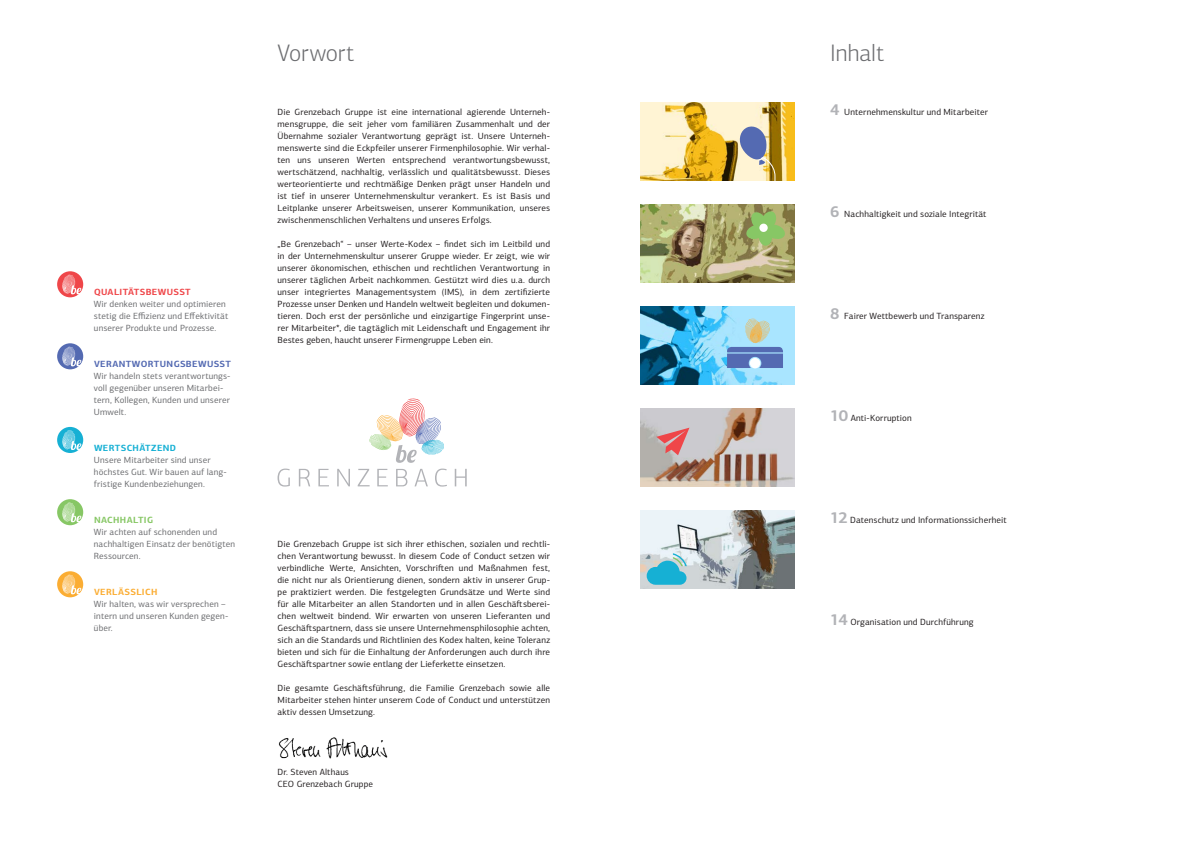
<style>
.page{position:relative;width:1191px;height:842px;background:#fff}
.page>*{position:absolute;margin:0;border:0;box-sizing:border-box;transform-origin:0 0}
.t1{font:300 24px "PF Centro Sans Pro";letter-spacing:-.005em;color:#6c6d70}
.t2{font:9px/12px "PF Centro Sans Pro";letter-spacing:.015em;color:#231f20;text-align:justify}
.t3{font:9px/12px "PF Centro Sans Pro";letter-spacing:.015em;color:#6c6d70}
.t4{font:700 9px "PF Centro Sans Pro";letter-spacing:.04em;color:#546ab2}
.t5{font:700 9px "PF Centro Sans Pro";letter-spacing:.035em;color:#ef4649}
.t6{font:700 9px "PF Centro Sans Pro";letter-spacing:.04em;color:#16b0d4}
.t7{font:700 9px "PF Centro Sans Pro";letter-spacing:.04em;color:#fbad33}
.t8{font:700 9px "PF Centro Sans Pro";letter-spacing:.04em;color:#87c765}
.s1{font-weight:700;font-size:16px;color:#b2b3b7}
</style>
<div class="page">
<img style="left:641px;top:205px;width:153px;height:78px">
<img style="left:641px;top:103px;width:153px;height:78px">
<img style="left:641px;top:306px;width:153px;height:78px">
<img style="left:641px;top:408px;width:153px;height:78px">
<img style="left:641px;top:510px;width:153px;height:78px">
<svg style="left:738px;top:125px;width:37px;height:56px;background:#b4afa3"></svg>
<div style="left:758px;top:226px;width:14px;height:20px;background:#87c765;border-radius:50%"></div>
<svg style="left:745px;top:210px;width:41px;height:30px"></svg>
<div style="left:759px;top:224px;width:8px;height:8px;background:#fff;border-radius:50%"></div>
<svg style="left:646px;top:553px;width:41px;height:32px"></svg>
<svg style="left:656px;top:428px;width:33px;height:27px"></svg>
<svg style="left:727px;top:319px;width:56px;height:49px;background:#93b4d1"></svg>
<img style="left:278px;top:737px;width:110px;height:22px">
<svg style="left:277px;top:469px;width:190px;height:18px"></svg>
<svg style="left:369px;top:398px;width:75px;height:65px"></svg>
<svg style="left:57px;top:271px;width:26px;height:26px"></svg>
<svg style="left:62px;top:275px;width:19px;height:19px"></svg>
<svg style="left:57px;top:343px;width:26px;height:26px"></svg>
<svg style="left:62px;top:347px;width:19px;height:19px"></svg>
<div style="left:57px;top:427px;width:26px;height:26px;background:#16b0d4;border-radius:50%"></div>
<svg style="left:62px;top:430px;width:19px;height:20px"></svg>
<svg style="left:57px;top:499px;width:26px;height:26px"></svg>
<svg style="left:62px;top:503px;width:19px;height:19px"></svg>
<svg style="left:57px;top:571px;width:26px;height:26px"></svg>
<svg style="left:62px;top:575px;width:19px;height:19px"></svg>
<p class="t5" style="left:94px;top:286px;width:98px">QUALITÄTSBEWUSST</p>
<p class="t3" style="left:94px;top:297px;width:136px">Wir denken weiter und optimieren stetig die Effizienz und Effektivität unserer Produkte und Prozesse.</p>
<p class="t4" style="left:94px;top:358px;width:138px">VERANTWORTUNGSBEWUSST</p>
<p class="t3" style="left:94px;top:369px;width:138px">Wir handeln stets verantwortungs&shy;voll gegenüber unseren Mitarbei&shy;tern, Kollegen, Kunden und unserer<br>Umwelt.</p>
<p class="t6" style="left:94px;top:442px;width:84px">WERTSCHÄTZEND</p>
<p class="t3" style="left:94px;top:453px;width:134px">Unsere Mitarbeiter sind unser höchstes Gut. Wir bauen auf lang&shy;fristige Kundenbeziehungen.</p>
<p class="t8" style="left:94px;top:514px;width:60px">NACHHALTIG</p>
<p class="t3" style="left:94px;top:525px;width:143px">Wir achten auf schonenden und nachhaltigen Einsatz der benötigten<br>Ressourcen.</p>
<p class="t7" style="left:94px;top:586px;width:65px">VERLÄSSLICH</p>
<p class="t3" style="left:94px;top:597px;width:136px">Wir halten, was wir versprechen – intern und unseren Kunden gegen&shy;über.</p>
<h1 class="t1" style="left:277px;top:39px;width:78px">Vorwort</h1>
<h1 class="t1" style="left:830px;top:39px;width:55px">Inhalt</h1>
<p class="t2" style="left:277px;top:105px;width:274px">Die Grenzebach Gruppe ist eine international agierende Unterneh&shy;mensgruppe, die seit jeher vom familiären Zusammenhalt und der Übernahme sozialer Verantwortung geprägt ist. Unsere Unterneh&shy;menswerte sind die Eckpfeiler unserer Firmenphilosophie. Wir verhal&shy;ten uns unseren Werten entsprechend verantwortungsbewusst, wertschätzend, nachhaltig, verlässlich und qualitätsbewusst. Dieses werteorientierte und rechtmäßige Denken prägt unser Handeln und ist tief in unserer Unternehmenskultur verankert. Es ist Basis und Leitplanke unserer Arbeitsweisen, unserer Kommunikation, unseres zwischenmenschlichen Verhaltens und unseres Erfolgs.</p>
<p class="t2" style="left:277px;top:237px;width:274px">„Be Grenzebach“ – unser Werte-Kodex – findet sich im Leitbild und in der Unternehmenskultur unserer Gruppe wieder. Er zeigt, wie wir unserer ökonomischen, ethischen und rechtlichen Verantwortung in unserer täglichen Arbeit nachkommen. Gestützt wird dies u.a. durch unser integriertes Managementsystem (IMS), in dem zertifizierte Prozesse unser Denken und Handeln weltweit begleiten und dokumen&shy;tieren. Doch erst der persönliche und einzigartige Fingerprint unse&shy;rer Mitarbeiter*, die tagtäglich mit Leidenschaft und Engagement ihr Bestes geben, haucht unserer Firmengruppe Leben ein.</p>
<p class="t2" style="left:277px;top:537px;width:274px">Die Grenzebach Gruppe ist sich ihrer ethischen, sozialen und rechtli&shy;chen Verantwortung bewusst. In diesem Code of Conduct setzen wir verbindliche Werte, Ansichten, Vorschriften und Maßnahmen fest, die nicht nur als Orientierung dienen, sondern aktiv in unserer Grup&shy;pe praktiziert werden. Die festgelegten Grundsätze und Werte sind für alle Mitarbeiter an allen Standorten und in allen Geschäftsberei&shy;chen weltweit bindend. Wir erwarten von unseren Lieferanten und Geschäftspartnern, dass sie unsere Unternehmensphilosophie achten, sich an die Standards und Richtlinien des Kodex halten, keine Toleranz bieten und sich für die Einhaltung der Anforderungen auch durch ihre Geschäftspartner sowie entlang der Lieferkette einsetzen.</p>
<p class="t2" style="left:277px;top:681px;width:274px">Die gesamte Geschäftsführung, die Familie Grenzebach sowie alle Mitarbeiter stehen hinter unserem Code of Conduct und unterstützen aktiv dessen Umsetzung.</p>
<p class="t2" style="left:277px;top:765px;width:97px">Dr. Steven Althaus<br>CEO Grenzebach Gruppe</p>
<p class="t2" style="left:830px;top:105px;width:159px"><span class="s1">4</span> Unternehmenskultur und Mitarbeiter</p>
<p class="t2" style="left:830px;top:207px;width:158px"><span class="s1">6</span> Nachhaltigkeit und soziale Integrität</p>
<p class="t2" style="left:830px;top:309px;width:156px"><span class="s1">8</span> Fairer Wettbewerb und Transparenz</p>
<p class="t2" style="left:830px;top:411px;width:83px"><span class="s1">10</span> Anti-Korruption</p>
<p class="t2" style="left:830px;top:513px;width:178px"><span class="s1">12</span> Datenschutz und Informationssicherheit</p>
<p class="t2" style="left:830px;top:615px;width:145px"><span class="s1">14</span> Organisation und Durchführung</p>
</div>
